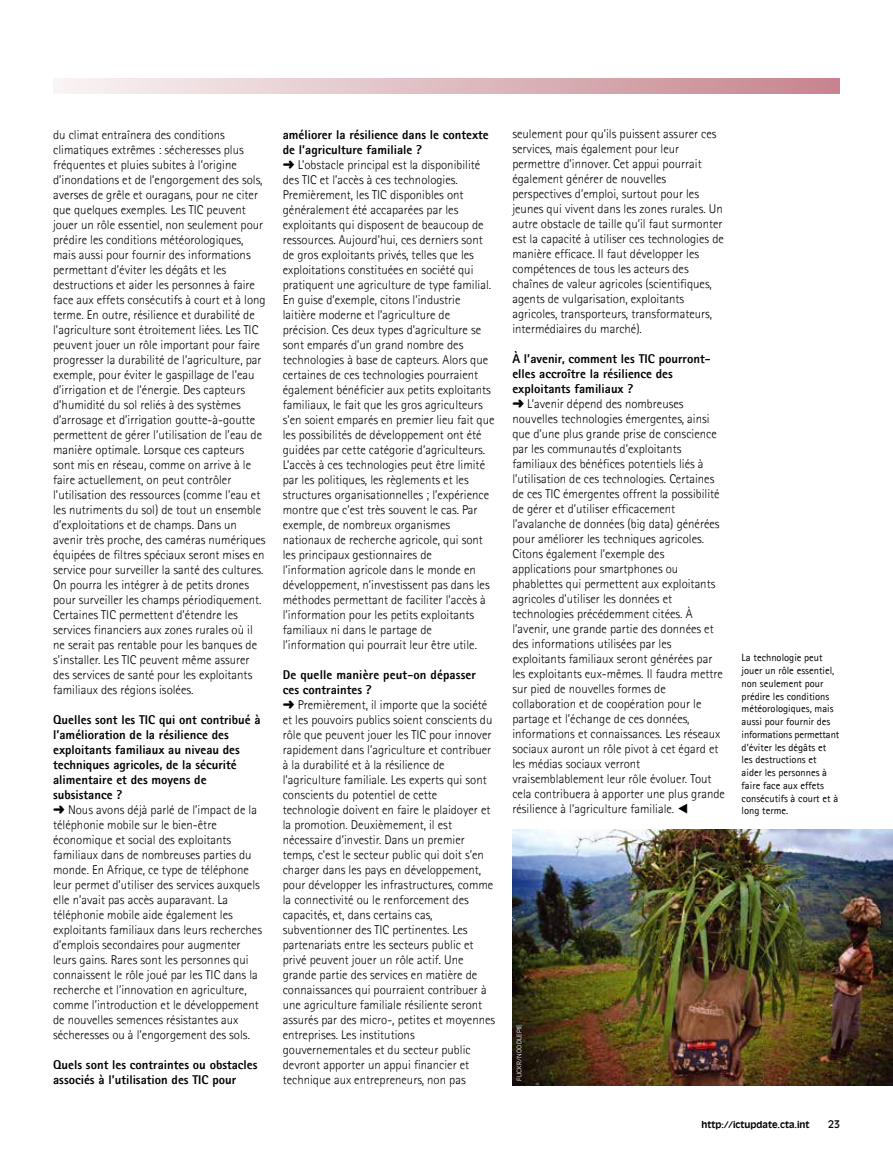
<style>
.page{position:relative;width:893px;height:1149px;background:#fff}
.page>*{position:absolute;margin:0;border:0;box-sizing:border-box;transform-origin:0 0}
.t1{font:300 12.75px/15px "Agfa Rotis Sans Serif";color:#000}
.t2{font:800 12.75px/15px "Agfa Rotis Sans Serif";color:#000}
.t3{font:10.5px/12.8px "Agfa Rotis Sans Serif";color:#000}
.t4{font:10.5px "Antique Olive LT";color:#000}
.t5{font:700 9px "Antique Olive LT";color:#000}
.t6{font:300 6.3px "Antique Olive LT";color:#fff}
.s1{font-weight:800}
</style>
<div class="page">
<img style="left:512px;top:829px;width:381px;height:255px">
<svg style="left:53px;top:79px;width:787px;height:15px;background:#dfbcc1"></svg>
<p class="t1" style="left:53px;top:127px;width:214px">du climat entraînera des conditions climatiques extrêmes : sécheresses plus fréquentes et pluies subites à l’origine d’inondations et de l’engorgement des sols, averses de grêle et ouragans, pour ne citer que quelques exemples. Les TIC peuvent jouer un rôle essentiel, non seulement pour prédire les conditions météorologiques, mais aussi pour fournir des informations permettant d’éviter les dégâts et les destructions et aider les personnes à faire face aux effets consécutifs à court et à long terme. En outre, résilience et durabilité de l’agriculture sont étroitement liées. Les TIC peuvent jouer un rôle important pour faire progresser la durabilité de l’agriculture, par exemple, pour éviter le gaspillage de l’eau d’irrigation et de l’énergie. Des capteurs d’humidité du sol reliés à des systèmes d’arrosage et d’irrigation goutte-à-goutte permettent de gérer l’utilisation de l’eau de manière optimale. Lorsque ces capteurs sont mis en réseau, comme on arrive à le faire actuellement, on peut contrôler l’utilisation des ressources (comme l’eau et les nutriments du sol) de tout un ensemble d’exploitations et de champs. Dans un avenir très proche, des caméras numériques équipées de filtres spéciaux seront mises en service pour surveiller la santé des cultures.<br>On pourra les intégrer à de petits drones pour surveiller les champs périodiquement.<br>Certaines TIC permettent d’étendre les services financiers aux zones rurales où il ne serait pas rentable pour les banques de s’installer. Les TIC peuvent même assurer des services de santé pour les exploitants familiaux des régions isolées.</p>
<p class="t1" style="left:53px;top:712px;width:210px"><span class="s1">Quelles sont les TIC qui ont contribué à l’amélioration de la résilience des exploitants familiaux au niveau des techniques agricoles, de la sécurité alimentaire et des moyens de subsistance ?<br></span>➜ Nous avons déjà parlé de l’impact de la téléphonie mobile sur le bien-être économique et social des exploitants familiaux dans de nombreuses parties du monde. En Afrique, ce type de téléphone leur permet d’utiliser des services auxquels elle n’avait pas accès auparavant. La téléphonie mobile aide également les exploitants familiaux dans leurs recherches d’emplois secondaires pour augmenter leurs gains. Rares sont les personnes qui connaissent le rôle joué par les TIC dans la recherche et l’innovation en agriculture, comme l’introduction et le développement de nouvelles semences résistantes aux sécheresses ou à l’engorgement des sols.</p>
<p class="t2" style="left:53px;top:1056px;width:206px">Quels sont les contraintes ou obstacles associés à l’utilisation des TIC pour</p>
<p class="t1" style="left:283px;top:127px;width:213px"><span class="s1">améliorer la résilience dans le contexte de l’agriculture familiale ?<br></span>➜ L’obstacle principal est la disponibilité des TIC et l’accès à ces technologies.<br>Premièrement, les TIC disponibles ont généralement été accaparées par les exploitants qui disposent de beaucoup de ressources. Aujourd’hui, ces derniers sont de gros exploitants privés, telles que les exploitations constituées en société qui pratiquent une agriculture de type familial.<br>En guise d’exemple, citons l’industrie laitière moderne et l’agriculture de précision. Ces deux types d’agriculture se sont emparés d’un grand nombre des technologies à base de capteurs. Alors que certaines de ces technologies pourraient également bénéficier aux petits exploitants familiaux, le fait que les gros agriculteurs s’en soient emparés en premier lieu fait que les possibilités de développement ont été guidées par cette catégorie d’agriculteurs.<br>L’accès à ces technologies peut être limité par les politiques, les règlements et les structures organisationnelles ; l’expérience montre que c’est très souvent le cas. Par exemple, de nombreux organismes nationaux de recherche agricole, qui sont les principaux gestionnaires de l’information agricole dans le monde en développement, n’investissent pas dans les méthodes permettant de faciliter l’accès à l’information pour les petits exploitants familiaux ni dans le partage de l’information qui pourrait leur être utile.</p>
<p class="t1" style="left:283px;top:666px;width:214px"><span class="s1">De quelle manière peut-on dépasser ces contraintes ?<br></span>➜ Premièrement, il importe que la société et les pouvoirs publics soient conscients du rôle que peuvent jouer les TIC pour innover rapidement dans l’agriculture et contribuer à la durabilité et à la résilience de l’agriculture familiale. Les experts qui sont conscients du potentiel de cette technologie doivent en faire le plaidoyer et la promotion. Deuxièmement, il est nécessaire d’investir. Dans un premier temps, c’est le secteur public qui doit s’en charger dans les pays en développement, pour développer les infrastructures, comme la connectivité ou le renforcement des capacités, et, dans certains cas, subventionner des TIC pertinentes. Les partenariats entre les secteurs public et privé peuvent jouer un rôle actif. Une grande partie des services en matière de connaissances qui pourraient contribuer à une agriculture familiale résiliente seront assurés par des micro-, petites et moyennes entreprises. Les institutions gouvernementales et du secteur public devront apporter un appui financier et technique aux entrepreneurs, non pas</p>
<p class="t1" style="left:512px;top:126px;width:213px">seulement pour qu’ils puissent assurer ces services, mais également pour leur permettre d’innover. Cet appui pourrait également générer de nouvelles perspectives d’emploi, surtout pour les jeunes qui vivent dans les zones rurales. Un autre obstacle de taille qu’il faut surmonter est la capacité à utiliser ces technologies de manière efficace. Il faut développer les compétences de tous les acteurs des chaînes de valeur agricoles (scientifiques, agents de vulgarisation, exploitants agricoles, transporteurs, transformateurs, intermédiaires du marché).</p>
<p class="t1" style="left:512px;top:351px;width:214px"><span class="s1">À l’avenir, comment les TIC pourront&shy;elles accroître la résilience des exploitants familiaux ?<br></span>➜ L’avenir dépend des nombreuses nouvelles technologies émergentes, ainsi que d’une plus grande prise de conscience par les communautés d’exploitants familiaux des bénéfices potentiels liés à l’utilisation de ces technologies. Certaines de ces TIC émergentes offrent la possibilité de gérer et d’utiliser efficacement l’avalanche de données (big data) générées pour améliorer les techniques agricoles.<br>Citons également l’exemple des applications pour smartphones ou phablettes qui permettent aux exploitants agricoles d’utiliser les données et technologies précédemment citées. À l’avenir, une grande partie des données et des informations utilisées par les exploitants familiaux seront générées par les exploitants eux-mêmes. Il faudra mettre sur pied de nouvelles formes de collaboration et de coopération pour le partage et l’échange de ces données, informations et connaissances. Les réseaux sociaux auront un rôle pivot à cet égard et les médias sociaux verront vraisemblablement leur rôle évoluer. Tout cela contribuera à apporter une plus grande résilience à l’agriculture familiale. ◀</p>
<p class="t3" style="left:742px;top:651px;width:99px">La technologie peut jouer un rôle essentiel, non seulement pour prédire les conditions météorologiques, mais aussi pour fournir des informations permettant d’éviter les dégâts et les destructions et aider les personnes à faire face aux effets consécutifs à court et à long terme.</p>
<p class="t6" style="left:515px;top:1080px;width:58px;rotate:-90deg">Flickr/Noodlepi e</p>
<p class="t5" style="left:702px;top:1118px;width:110px">http://ictupdate.cta.int</p>
<p class="t4" style="left:828px;top:1117px;width:13px">23</p>
</div>
